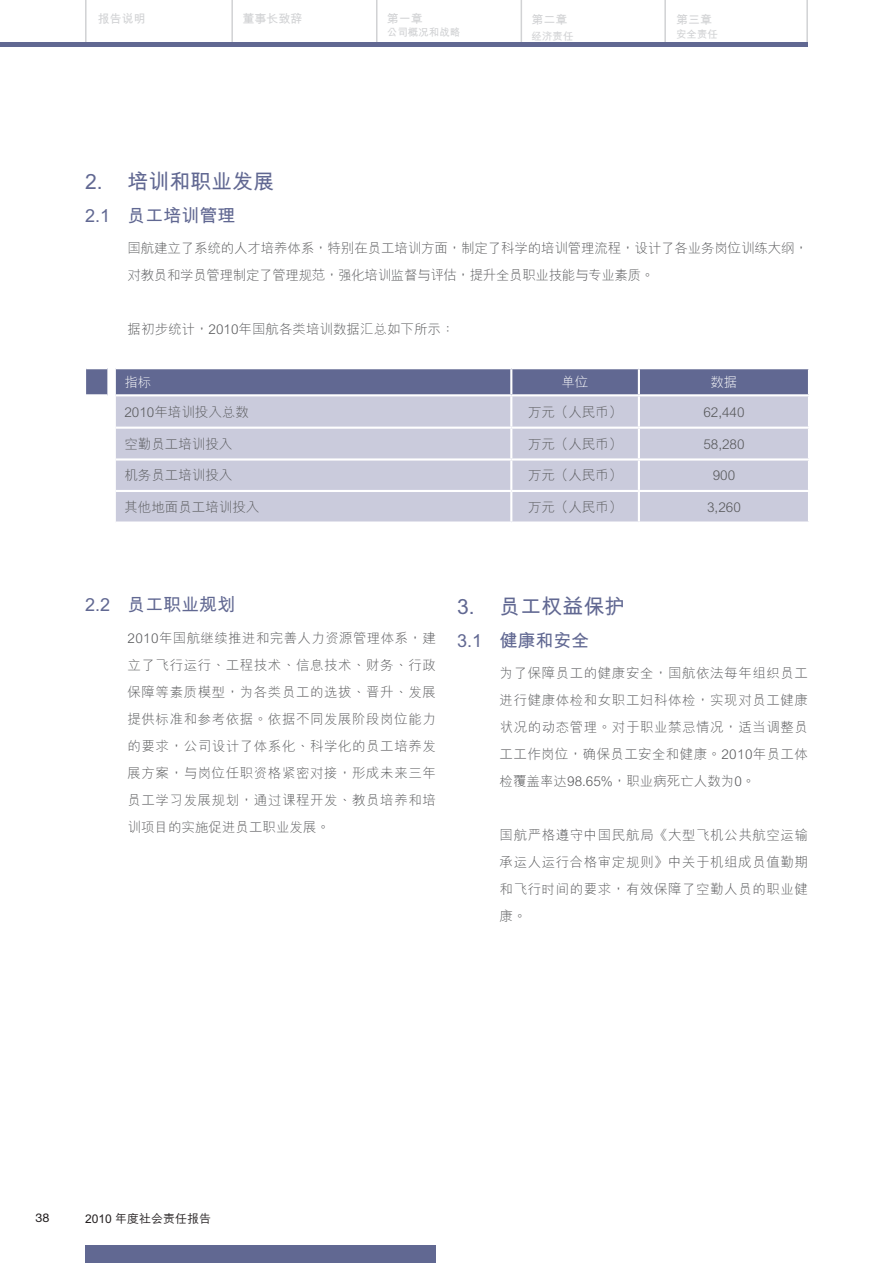
<style>
.page{position:relative;width:893px;height:1263px;background:#fff}
.page>*{position:absolute;margin:0;border:0;box-sizing:border-box;transform-origin:0 0}
.t1{font:700 21px "M Hei HKS";color:#616892}
.t2{font:700 18px "M Hei HKS";color:#616892}
.t3{font:300 13.5px/27px "M Hei HKS";color:#57585a;text-align:justify}
.t4{font:300 13.5px "M Hei HKS";color:#fff}
.t5{font:700 12px "M Hei HKS";color:#d1d2d4}
.t6{font:500 12px "M Hei HKS";color:#231f20}
.t7{font:12px "Helvetica Neue LT Std";color:#231f20;scale:1.05 1}
.t8{font:700 10.5px "M Hei HKS";color:#d1d2d4}
</style>
<div class="page">
<hr style="left:85px;top:0;width:2px;height:43px;background:#d1d2d4">
<hr style="left:231px;top:0;width:2px;height:43px;background:#d1d2d4">
<hr style="left:376px;top:0;width:1px;height:43px;background:#d1d2d4">
<hr style="left:664px;top:0;width:2px;height:43px;background:#d1d2d4">
<hr style="left:806px;top:0;width:2px;height:43px;background:#d1d2d4">
<hr style="left:521px;top:0;width:1px;height:43px;background:#d1d2d4">
<hr style="left:0;top:43px;width:808px;height:4px;background:#616892">
<div style="left:85px;top:1246px;width:351px;height:17px;background:#616892"></div>
<div style="left:86px;top:368px;width:722px;height:27px;background:#616892"></div>
<div style="left:116px;top:396px;width:692px;height:125px;background:#cacbdc"></div>
<hr style="left:116px;top:367px;width:395px;height:2px;background:#fff">
<hr style="left:511px;top:367px;width:128px;height:2px;background:#fff">
<hr style="left:510px;top:369px;width:2px;height:25px;background:#fff">
<hr style="left:639px;top:367px;width:171px;height:2px;background:#fff">
<hr style="left:638px;top:369px;width:2px;height:25px;background:#fff">
<hr style="left:85px;top:394px;width:22px;height:2px;background:#fff">
<hr style="left:116px;top:394px;width:395px;height:2px;background:#fff">
<hr style="left:511px;top:394px;width:128px;height:2px;background:#fff">
<hr style="left:510px;top:396px;width:2px;height:31px;background:#fff">
<hr style="left:639px;top:394px;width:171px;height:2px;background:#fff">
<hr style="left:638px;top:396px;width:2px;height:31px;background:#fff">
<hr style="left:116px;top:427px;width:395px;height:2px;background:#fff">
<hr style="left:511px;top:427px;width:128px;height:2px;background:#fff">
<hr style="left:510px;top:429px;width:2px;height:29px;background:#fff">
<hr style="left:639px;top:427px;width:171px;height:2px;background:#fff">
<hr style="left:638px;top:429px;width:2px;height:29px;background:#fff">
<hr style="left:116px;top:458px;width:395px;height:3px;background:#fff">
<hr style="left:511px;top:458px;width:128px;height:3px;background:#fff">
<hr style="left:510px;top:461px;width:2px;height:29px;background:#fff">
<hr style="left:639px;top:458px;width:171px;height:3px;background:#fff">
<hr style="left:638px;top:461px;width:2px;height:29px;background:#fff">
<hr style="left:116px;top:490px;width:395px;height:2px;background:#fff">
<hr style="left:511px;top:490px;width:128px;height:2px;background:#fff">
<hr style="left:510px;top:492px;width:2px;height:29px;background:#fff">
<hr style="left:639px;top:490px;width:171px;height:2px;background:#fff">
<hr style="left:638px;top:492px;width:2px;height:29px;background:#fff">
<hr style="left:86px;top:367px;width:21px;height:2px;background:#fff">
<p class="t5" style="left:98px;top:10px;width:49px">報告說明</p>
<p class="t5" style="left:242px;top:10px;width:61px">董事長致辭</p>
<p class="t5" style="left:387px;top:10px;width:37px">第一章</p>
<p class="t8" style="left:387px;top:25px;width:75px">公司概況和戰略</p>
<p class="t5" style="left:531px;top:11px;width:37px">第二章</p>
<p class="t8" style="left:531px;top:28px;width:43px">經濟責任</p>
<p class="t5" style="left:676px;top:11px;width:37px">第三章</p>
<p class="t8" style="left:676px;top:26px;width:43px">安全責任</p>
<h1 class="t1" style="left:85px;top:166px;width:191px">2. 培訓和職業發展</h1>
<h2 class="t2" style="left:85px;top:202px;width:152px">2.1 員工培訓管理</h2>
<p class="t3" style="left:128px;top:234px;width:682px">國航建立了系統的人才培養體系，特別在員工培訓方面，制定了科學的培訓管理流程，設計了各業務崗位訓練大綱，對教員和學員管理制定了管理規範，強化培訓監督與評估，提升全員職業技能與專業素質。</p>
<p class="t3" style="left:128px;top:315px;width:329px">據初步統計，2010年國航各類培訓數據匯總如下所示：</p>
<p class="t4" style="left:124px;top:372px;width:28px">指標</p>
<p class="t4" style="left:562px;top:372px;width:28px">單位</p>
<p class="t4" style="left:710px;top:372px;width:28px">數據</p>
<p class="t3" style="left:124px;top:398px;width:126px">2010年培訓投入總數</p>
<p class="t3" style="left:528px;top:398px;width:96px">萬元（人民幣）</p>
<p class="t3" style="left:703px;top:398px;width:43px">62,440</p>
<p class="t3" style="left:124px;top:430px;width:109px">空勤員工培訓投入</p>
<p class="t3" style="left:528px;top:430px;width:96px">萬元（人民幣）</p>
<p class="t3" style="left:703px;top:430px;width:43px">58,280</p>
<p class="t3" style="left:124px;top:461px;width:109px">機務員工培訓投入</p>
<p class="t3" style="left:528px;top:461px;width:96px">萬元（人民幣）</p>
<p class="t3" style="left:713px;top:461px;width:24px">900</p>
<p class="t3" style="left:124px;top:493px;width:136px">其他地面員工培訓投入</p>
<p class="t3" style="left:528px;top:493px;width:96px">萬元（人民幣）</p>
<p class="t3" style="left:707px;top:493px;width:35px">3,260</p>
<h2 class="t2" style="left:85px;top:592px;width:152px">2.2 員工職業規劃</h2>
<p class="t3" style="left:128px;top:624px;width:310px">2010年國航繼續推進和完善人力資源管理體系，建立了飛行運行、工程技術、信息技術、財務、行政保障等素質模型，為各類員工的選拔、晉升、發展提供標準和參考依據。依據不同發展階段崗位能力的要求，公司設計了體系化、科學化的員工培養發展方案，與崗位任職資格緊密對接，形成未來三年員工學習發展規劃，通過課程開發、教員培養和培訓項目的實施促進員工職業發展。</p>
<h1 class="t1" style="left:457px;top:591px;width:170px">3. 員工權益保護</h1>
<h2 class="t2" style="left:457px;top:627px;width:134px">3.1 健康和安全</h2>
<p class="t3" style="left:500px;top:659px;width:310px">為了保障員工的健康安全，國航依法每年組織員工進行健康體檢和女職工婦科體檢，實現對員工健康狀況的動態管理。對於職業禁忌情況，適當調整員工工作崗位，確保員工安全和健康。2010年員工體檢覆蓋率達98.65%，職業病死亡人數為0。</p>
<p class="t3" style="left:500px;top:821px;width:310px">國航嚴格遵守中國民航局《大型飛機公共航空運輸承運人運行合格審定規則》中關於機組成員值勤期和飛行時間的要求，有效保障了空勤人員的職業健康。</p>
<p class="t7" style="left:36px;top:1211px;width:15px">38</p>
<p class="t6" style="left:85px;top:1209px;width:128px">2010 年度社會責任報告</p>
</div>
